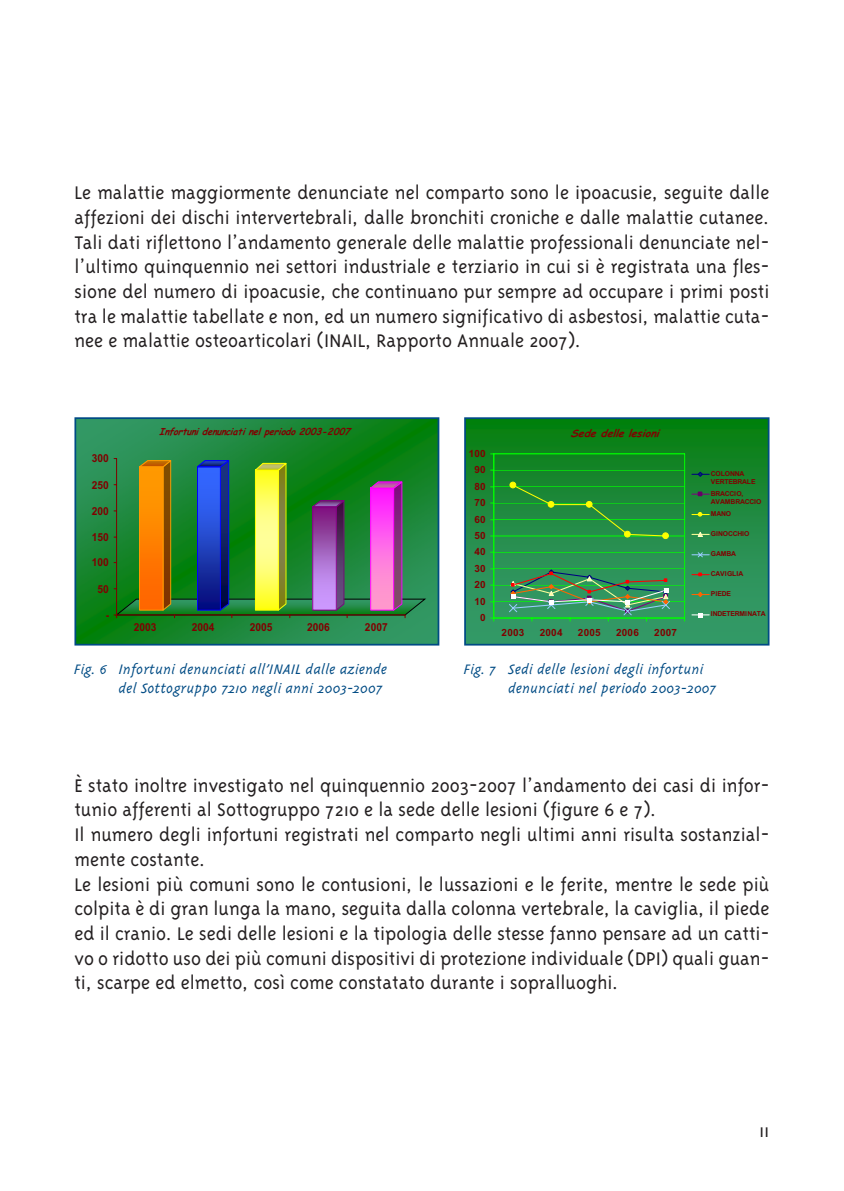
<style>
.page{position:relative;width:844px;height:1191px;background:#fff}
.page>*{position:absolute;margin:0;border:0;box-sizing:border-box;transform-origin:0 0}
.t1{font:21px/24.7px "Triple HAIAAK";color:#231f20;text-align:justify}
.t2{font:15.75px/19.2px "Triplex Itali HAIAAT";color:#004b84;text-align:right}
.t3{font:11.03px "Arial Bold+T42+HAIAAU";letter-spacing:.005em;color:#800000;scale:.92 1}
.t4{font:italic 10.5px "Comic Sans MS Bold+T42+HAIAAI";color:#800000}
.t5{font:9.97px "Arial Bold+T42+HAIAAN";letter-spacing:.025em;color:#800000}
.t6{font:italic 9.62px "Comic Sans MS Bold+T42+HAIAAC";color:#800000;scale:.92 1}
.t7{font:6.83px/8.4px "Arial Bold+T42+HAIAAN";letter-spacing:-.025em;color:#800000}
.t8{font:6.83px "Arial Bold+T42+HAIAAN";letter-spacing:.005em;color:#800000}
</style>
<div class="page">
<svg style="left:77px;top:420px;width:359px;height:222px;background:#418046"></svg>
<div style="left:74px;top:417px;width:365px;height:228px;border:2px solid #004b84"></div>
<svg style="left:467px;top:420px;width:299px;height:222px;background:#259042"></svg>
<div style="left:464px;top:417px;width:305px;height:228px;border:2px solid #004b84"></div>
<p class="t1" style="left:74px;top:182px;width:696px">Le malattie maggiormente denunciate nel comparto sono le ipoacusie, seguite dalle affezioni dei dischi intervertebrali, dalle bronchiti croniche e dalle malattie cutanee.<br>Tali dati riflettono l’andamento generale delle malattie professionali denunciate nel&shy;l’ultimo quinquennio nei settori industriale e terziario in cui si è registrata una fles&shy;sione del numero di ipoacusie, che continuano pur sempre ad occupare i primi posti tra le malattie tabellate e non, ed un numero significativo di asbestosi, malattie cuta&shy;nee e malattie osteoarticolari (INAIL, Rapporto Annuale 2007).</p>
<p class="t6" style="left:159px;top:428px;width:212px">Infortuni denunciati nel periodo2003-2007</p>
<p class="t4" style="left:570px;top:427px;width:92px">Sede delle lesio ni</p>
<p class="t3" style="left:92px;top:451px;width:20px">300</p>
<p class="t5" style="left:468px;top:450px;width:19px">100</p>
<p class="t3" style="left:92px;top:477px;width:20px">250</p>
<p class="t3" style="left:92px;top:503px;width:20px">200</p>
<p class="t3" style="left:92px;top:530px;width:20px">150</p>
<p class="t3" style="left:92px;top:555px;width:20px">100</p>
<p class="t3" style="left:97px;top:581px;width:14px">50</p>
<p class="t3" style="left:106px;top:607px;width:5px">-</p>
<p class="t3" style="left:134px;top:620px;width:26px">2003</p>
<p class="t3" style="left:192px;top:620px;width:26px">2004</p>
<p class="t3" style="left:250px;top:620px;width:26px">2005</p>
<p class="t3" style="left:307px;top:620px;width:26px">2006</p>
<p class="t3" style="left:365px;top:620px;width:26px">2007</p>
<p class="t5" style="left:474px;top:466px;width:13px">90</p>
<p class="t5" style="left:474px;top:483px;width:13px">80</p>
<p class="t5" style="left:474px;top:499px;width:13px">70</p>
<p class="t5" style="left:474px;top:516px;width:13px">60</p>
<p class="t5" style="left:474px;top:532px;width:13px">50</p>
<p class="t5" style="left:474px;top:548px;width:13px">40</p>
<p class="t5" style="left:474px;top:565px;width:13px">30</p>
<p class="t5" style="left:474px;top:581px;width:13px">20</p>
<p class="t5" style="left:474px;top:598px;width:13px">10</p>
<p class="t5" style="left:480px;top:614px;width:7px">0</p>
<p class="t5" style="left:501px;top:629px;width:24px">2003</p>
<p class="t5" style="left:539px;top:629px;width:24px">2004</p>
<p class="t5" style="left:577px;top:629px;width:24px">2005</p>
<p class="t5" style="left:616px;top:629px;width:24px">2006</p>
<p class="t5" style="left:654px;top:629px;width:24px">2007</p>
<p class="t7" style="left:710px;top:470px;width:46px">COLONNA<br>VERTEBRALE</p>
<p class="t7" style="left:710px;top:490px;width:52px">BRACCIO,<br>AVAMBRACCIO</p>
<p class="t7" style="left:710px;top:511px;width:22px">MANO</p>
<p class="t7" style="left:710px;top:530px;width:40px">GINOCCHIO</p>
<p class="t7" style="left:710px;top:551px;width:27px">GAMBA</p>
<p class="t8" style="left:710px;top:571px;width:34px">CAVIGLIA</p>
<p class="t7" style="left:710px;top:591px;width:22px">PIEDE</p>
<p class="t7" style="left:710px;top:611px;width:57px">INDETERMINATA</p>
<p class="t2" style="left:74px;top:660px;width:315px">Fig. 6 Infortuni denunciati all’INAIL dalle aziende del Sottogruppo 7210 negli anni 2003-2007</p>
<p class="t2" style="left:508px;top:660px;width:209px;text-align:left;text-indent:-45px">Fig. 7 Sedi delle lesioni degli infortuni denunciati nel periodo 2003-2007</p>
<p class="t1" style="left:74px;top:774px;width:696px;text-align:left">È stato inoltre investigato nel quinquennio 2003-2007 l’andamento dei casi di infor&shy;tunio afferenti al Sottogruppo 7210 e la sede delle lesioni (figure 6 e 7).<br>Il numero degli infortuni registrati nel comparto negli ultimi anni risulta sostanzial&shy;mente costante.<br>Le lesioni più comuni sono le contusioni, le lussazioni e le ferite, mentre le sede più colpita è di gran lunga la mano, seguita dalla colonna vertebrale, la caviglia, il piede ed il cranio. Le sedi delle lesioni e la tipologia delle stesse fanno pensare ad un catti&shy;vo o ridotto uso dei più comuni dispositivi di protezione individuale (DPI) quali guan&shy;ti, scarpe ed elmetto, così come constatato durante i sopralluoghi.</p>
<p class="t1" style="left:758px;top:1120px;width:12px">11</p>
</div>
